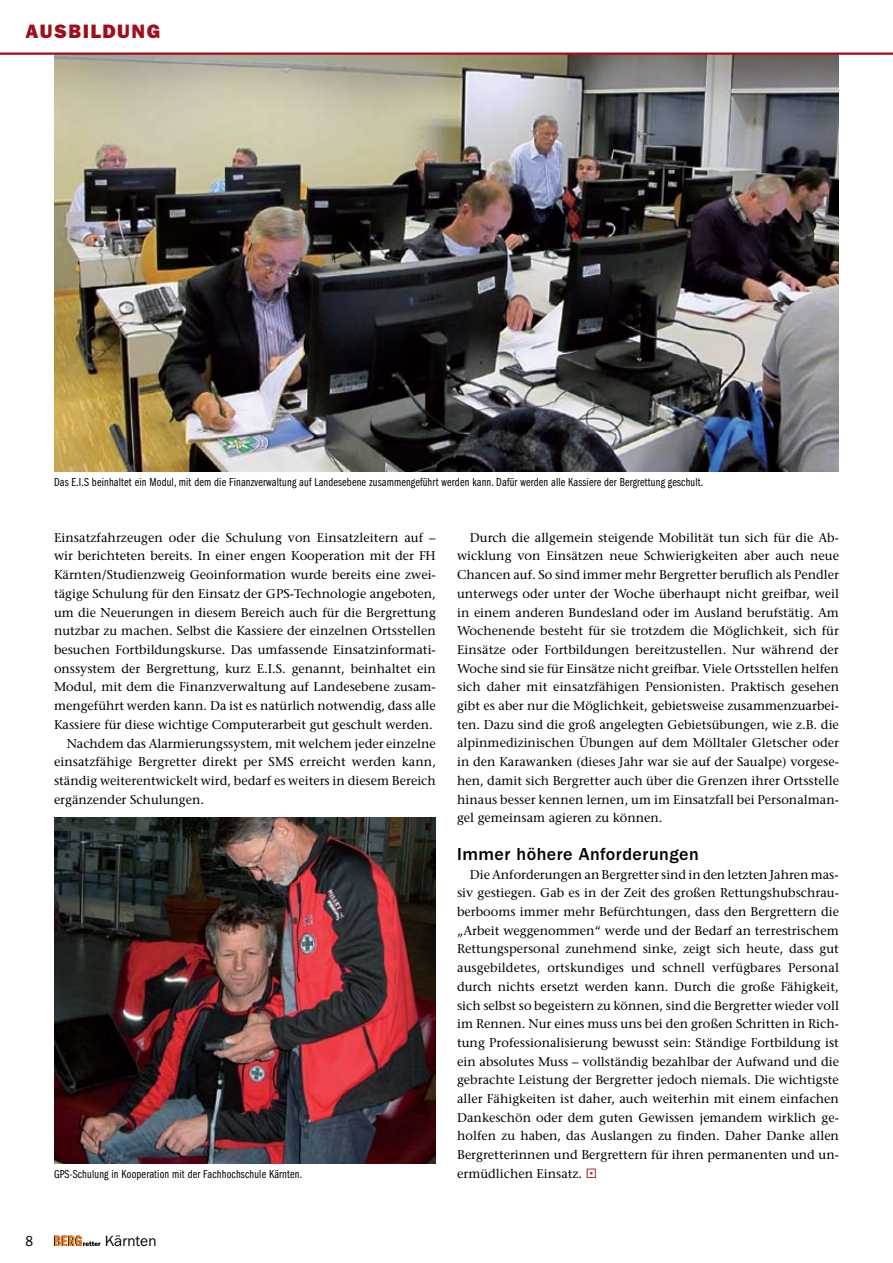
<style>
.page{position:relative;width:893px;height:1263px;background:#fff}
.page>*{position:absolute;margin:0;border:0;box-sizing:border-box;transform-origin:0 0}
.t1{font:19.5px "ITC Franklin Gothic Std Hvy";letter-spacing:.075em;color:#a00e1c}
.t2{font:500 18px "ITC Franklin Gothic Std";letter-spacing:.025em;color:#000}
.t3{font:15px "ITC Franklin Gothic Std";color:#000}
.t4{font:condensed 15px "ITC Franklin Gothic Std";color:#000}
.t5{font:500 12.75px/18.8px "Stone Serif Std";color:#000;text-align:justify}
.t6{font:12px "ITC Franklin Gothic Std Bk Cp";letter-spacing:.015em;color:#000}
.s1{color:#a00e1c}
</style>
<div class="page">
<svg style="left:54px;top:1235px;width:46px;height:11px"></svg>
<img style="left:54px;top:55px;width:785px;height:416px">
<hr style="left:0;top:52px;width:893px;height:3px;background:#a00e1c">
<img style="left:54px;top:817px;width:382px;height:347px">
<h1 class="t1" style="left:26px;top:20px;width:136px">AUSBILDUNG</h1>
<p class="t6" style="left:54px;top:476px;width:651px">Das E.I.S beinhaltet ein Modul, mit dem die Finanzverwaltung auf Landesebene zusammengeführt werden kann. Dafür werden alle Kassiere der Bergrettung geschult.</p>
<p class="t5" style="left:54px;top:528px;width:383px">Einsatzfahrzeugen oder die Schulung von Einsatzleitern auf –</p>
<p class="t5" style="left:54px;top:547px;width:383px">wir berichteten bereits. In einer engen Kooperation mit der FH</p>
<p class="t5" style="left:54px;top:565px;width:383px">Kärnten/Studienzweig Geoinformation wurde bereits eine zwei-</p>
<p class="t5" style="left:54px;top:584px;width:383px">tägige Schulung für den Einsatz der GPS-Technologie angeboten,</p>
<p class="t5" style="left:54px;top:603px;width:383px">um die Neuerungen in diesem Bereich auch für die Bergrettung</p>
<p class="t5" style="left:54px;top:621px;width:383px">nutzbar zu machen. Selbst die Kassiere der einzelnen Ortsstellen</p>
<p class="t5" style="left:54px;top:640px;width:383px">besuchen Fortbildungskurse. Das umfassende Einsatzinformati-</p>
<p class="t5" style="left:54px;top:659px;width:383px">onssystem der Bergrettung, kurz E.I.S. genannt, beinhaltet ein</p>
<p class="t5" style="left:54px;top:678px;width:383px">Modul, mit dem die Finanzverwaltung auf Landesebene zusam-</p>
<p class="t5" style="left:54px;top:696px;width:383px">mengeführt werden kann. Da ist es natürlich notwendig, dass alle</p>
<p class="t5" style="left:54px;top:715px;width:380px">Kassiere für diese wichtige Computerarbeit gut geschult werden.</p>
<p class="t5" style="left:67px;top:734px;width:371px">Nachdem das Alarmierungssystem, mit welchem jeder einzelne</p>
<p class="t5" style="left:54px;top:752px;width:384px">einsatzfähige Bergretter direkt per SMS erreicht werden kann,</p>
<p class="t5" style="left:54px;top:771px;width:383px">ständig weiterentwickelt wird, bedarf es weiters in diesem Bereich</p>
<p class="t5" style="left:54px;top:790px;width:152px">ergänzender Schulungen.</p>
<p class="t5" style="left:457px;top:528px;width:384px;text-indent:13px">Durch die allgemein steigende Mobilität tun sich für die Ab&shy;wicklung von Einsätzen neue Schwierigkeiten aber auch neue Chancen auf. So sind immer mehr Bergretter beruflich als Pendler unterwegs oder unter der Woche überhaupt nicht greifbar, weil in einem anderen Bundesland oder im Ausland berufstätig. Am Wochenende besteht für sie trotzdem die Möglichkeit, sich für Einsätze oder Fortbildungen bereitzustellen. Nur während der Woche sind sie für Einsätze nicht greifbar. Viele Ortsstellen helfen sich daher mit einsatzfähigen Pensionisten. Praktisch gesehen gibt es aber nur die Möglichkeit, gebietsweise zusammenzuarbei&shy;ten. Dazu sind die groß angelegten Gebietsübungen, wie z.B. die alpinmedizinischen Übungen auf dem Mölltaler Gletscher oder in den Karawanken (dieses Jahr war sie auf der Saualpe) vorgese&shy;hen, damit sich Bergretter auch über die Grenzen ihrer Ortsstelle hinaus besser kennen lernen, um im Einsatzfall bei Personalman&shy;gel gemeinsam agieren zu können.</p>
<h2 class="t2" style="left:457px;top:844px;width:243px">Immer höhere Anforderungen</h2>
<p class="t5" style="left:457px;top:865px;width:383px;text-indent:13px">Die Anforderungen an Bergretter sind in den letzten Jahren mas&shy;siv gestiegen. Gab es in der Zeit des großen Rettungshubschrau&shy;berbooms immer mehr Befürchtungen, dass den Bergrettern die „Arbeit weggenommen“ werde und der Bedarf an terrestrischem Rettungspersonal zunehmend sinke, zeigt sich heute, dass gut ausgebildetes, ortskundiges und schnell verfügbares Personal durch nichts ersetzt werden kann. Durch die große Fähigkeit, sich selbst so begeistern zu können, sind die Bergretter wieder voll im Rennen. Nur eines muss uns bei den großen Schritten in Rich&shy;tung Professionalisierung bewusst sein: Ständige Fortbildung ist ein absolutes Muss – vollständig bezahlbar der Aufwand und die gebrachte Leistung der Bergretter jedoch niemals. Die wichtigste aller Fähigkeiten ist daher, auch weiterhin mit einem einfachen Dankeschön oder dem guten Gewissen jemandem wirklich ge&shy;holfen zu haben, das Auslangen zu finden. Daher Danke allen Bergretterinnen und Bergrettern für ihren permanenten und un-</p>
<p class="t6" style="left:54px;top:1167px;width:250px">GPS-Schulung in Kooperation mit der Fachhochschule Kärnten.</p>
<p class="t5" style="left:457px;top:1164px;width:141px">ermüdlichen Einsatz. <span class="s1">▪</span></p>
<p class="t4" style="left:26px;top:1232px;width:9px">8</p>
<p class="t3" style="left:105px;top:1232px;width:53px">Kärnten</p>
</div>
